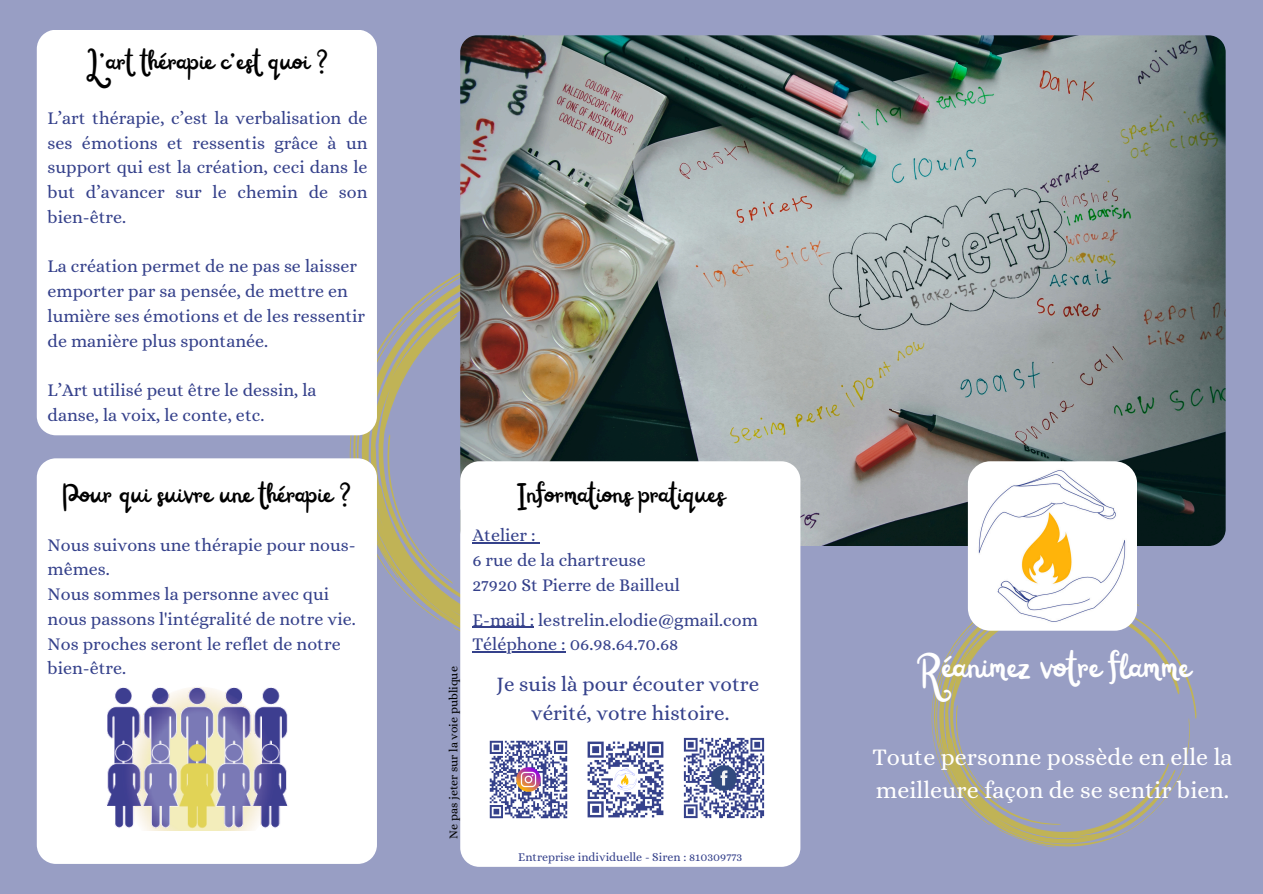
<style>
.page{position:relative;width:1263px;height:894px;background:#fff}
.page>*{position:absolute;margin:0;border:0;box-sizing:border-box;transform-origin:0 0}
.t1{font:39px "Railey";color:#fff}
.t2{font:30px "Railey";color:#000}
.t3{font:24px/32.7px "Alice";color:#fff}
.t4{font:21px/29.2px "Alice";color:#35418b;text-align:center}
.t5{font:18px/24.8px "Alice";color:#35418b}
.t6{font:12px "Alice";color:#35418b}
.t7{font:12px "Alice";color:#000}
</style>
<div class="page">
<div style="left:0;top:0;width:1263px;height:893px;background:#989ec4"></div>
<svg style="left:1140px;top:620px;width:56px;height:99px"></svg>
<svg style="left:931px;top:604px;width:209px;height:132px"></svg>
<svg style="left:933px;top:604px;width:105px;height:66px"></svg>
<svg style="left:933px;top:670px;width:258px;height:176px"></svg>
<svg style="left:377px;top:273px;width:83px;height:107px"></svg>
<svg style="left:353px;top:380px;width:107px;height:251px"></svg>
<img style="left:460px;top:35px;width:765px;height:511px">
<img style="left:968px;top:461px;width:169px;height:169px;border-radius:22px">
<div style="left:460px;top:461px;width:340px;height:405px;background:#fff"></div>
<div style="left:37px;top:30px;width:340px;height:405px;background:#fff"></div>
<div style="left:37px;top:458px;width:340px;height:405px;background:#fff"></div>
<img style="left:102px;top:682px;width:189px;height:148px">
<img style="left:680px;top:734px;width:87px;height:87px">
<img style="left:486px;top:737px;width:84px;height:84px">
<img style="left:583px;top:737px;width:85px;height:84px">
<hr style="left:472px;top:542px;width:64px;height:1px;background:#35418b">
<hr style="left:472px;top:626px;width:62px;height:1px;background:#35418b">
<hr style="left:472px;top:651px;width:94px;height:1px;background:#35418b">
<p class="t2" style="left:85px;top:46px;width:245px">L’art thérapie c’est quoi ?</p>
<p class="t5" style="left:48px;top:105px;width:321px;text-align:justify">L’art thérapie, c’est la verbalisation de ses émotions et ressentis grâce à un support qui est la création, ceci dans le but d’avancer sur le chemin de son bien-être.</p>
<p class="t5" style="left:48px;top:254px;width:319px">La création permet de ne pas se laisser emporter par sa pensée, de mettre en lumière ses émotions et de les ressentir de manière plus spontanée.</p>
<p class="t5" style="left:48px;top:378px;width:271px">L’Art utilisé peut être le dessin, la danse, la voix, le conte, etc.</p>
<h1 class="t2" style="left:62px;top:478px;width:291px">Pour qui suivre une thérapie ?</h1>
<p class="t5" style="left:48px;top:532px;width:310px">Nous suivons une thérapie pour nous&shy;mêmes.</p>
<p class="t5" style="left:48px;top:581px;width:310px">Nous sommes la personne avec qui nous passons l'intégralité de notre vie.<br>Nos proches seront le reflet de notre bien-être.</p>
<p class="t7" style="left:446px;top:838px;width:174px;rotate:-90deg">Ne pas jeter sur la voie publique</p>
<p class="t2" style="left:518px;top:478px;width:207px">Informations pratiques</p>
<p class="t5" style="left:472px;top:523px;width:209px">Atelier :<br>6 rue de la chartreuse<br>27920 St Pierre de Bailleul</p>
<h5 class="t5" style="left:472px;top:607px;width:287px">E-mail : lestrelin.elodie@gmail.com</h5>
<h5 class="t5" style="left:472px;top:631px;width:208px">Téléphone : 06.98.64.70.68</h5>
<h4 class="t4" style="left:496px;top:669px;width:264px">Je suis là pour écouter votre vérité, votre histoire.</h4>
<h2 class="t6" style="left:518px;top:849px;width:226px">Entreprise individuelle - Siren : 810309773</h2>
<h5 class="t1" style="left:920px;top:646px;width:271px">Réanimez votre flamme</h5>
<h2 class="t3" style="left:872px;top:740px;width:362px">Toute personne possède en elle la meilleure façon de se sentir bien.</h2>
</div>
